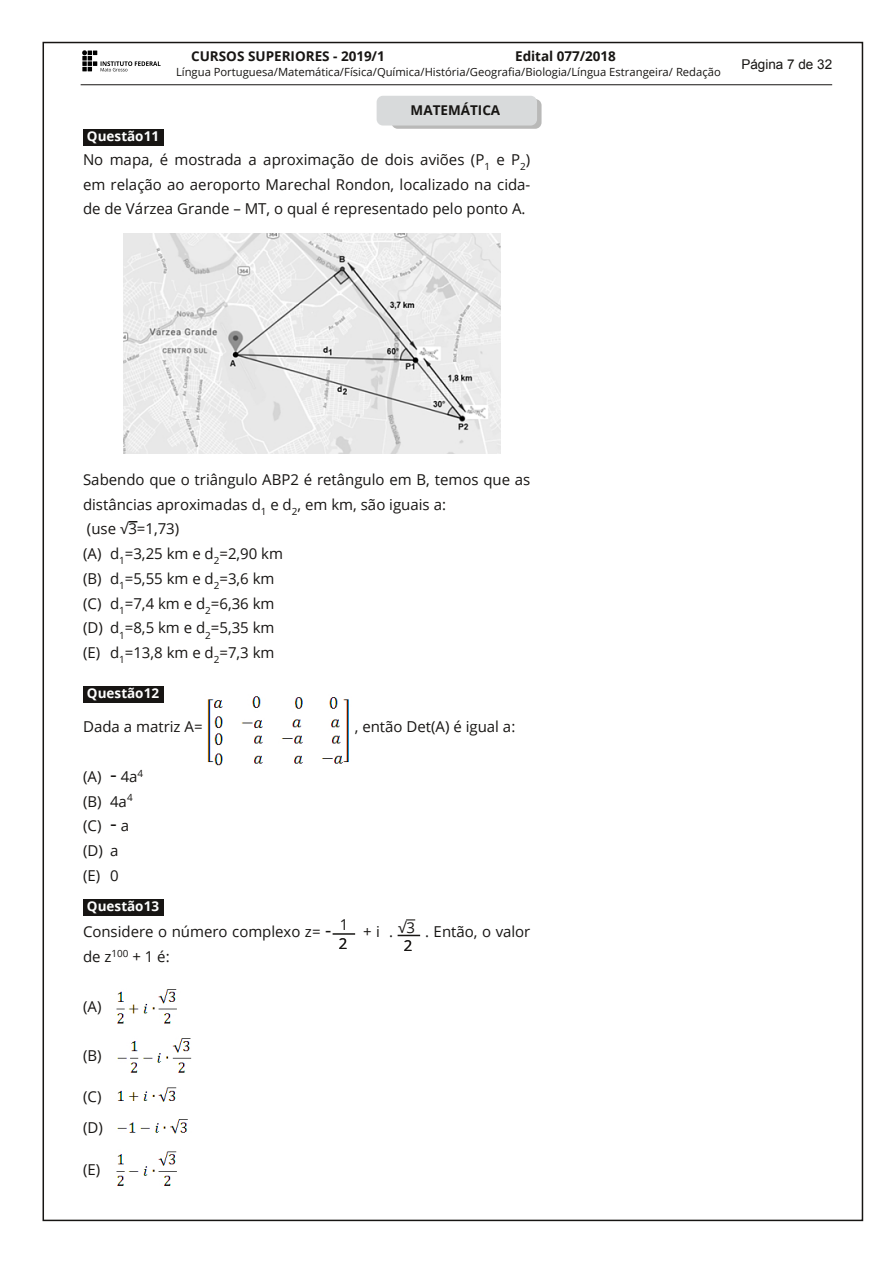
<style>
.page{position:relative;width:893px;height:1263px;background:#fff}
.page>*{position:absolute;margin:0;border:0;box-sizing:border-box;transform-origin:0 0}
.t1{font:15px/24.8px "Open Sans";color:#171513}
.t2{font:700 13.5px "Open Sans";letter-spacing:-.005em;color:#171513}
.t3{font:700 13.5px "Open Sans";color:#fff}
.t4{font:13.5px "Arial";color:#171513}
.t5{font:11.25px "Open Sans";color:#171513}
.s1{font-size:21px}
.s2{font-size:19.5px}
</style>
<div class="page">
<hr style="left:81px;top:84px;width:751px;height:1px;background:#171513">
<img style="left:82px;top:50px;width:79px;height:22px">
<div style="left:391px;top:99px;width:151px;height:30px;background:#b9b9b8;border-radius:6px"></div>
<div style="left:377px;top:96px;width:160px;height:30px;background:#d8dadb;border-radius:6px"></div>
<div style="left:83px;top:129px;width:81px;height:17px;background:#171513"></div>
<img style="left:124px;top:234px;width:377px;height:220px">
<div style="left:83px;top:686px;width:81px;height:17px;background:#171513"></div>
<img style="left:207px;top:696px;width:142px;height:70px">
<div style="left:83px;top:899px;width:81px;height:17px;background:#171513"></div>
<hr style="left:333px;top:933px;width:22px;height:2px;background:#171513">
<svg style="left:398px;top:935px;width:22px;height:1px"></svg>
<img style="left:116px;top:989px;width:76px;height:197px">
<p class="t2" style="left:191px;top:46px;width:195px">CURSOS SUPERIORES - 2019/1</p>
<p class="t2" style="left:515px;top:46px;width:102px">Edital 077/2018</p>
<p class="t5" style="left:176px;top:64px;width:546px">Língua Portuguesa/Matemática/Física/Química/História/Geografia/Biologia/Língua Estrangeira/ Redação</p>
<p class="t2" style="left:411px;top:101px;width:91px">MATEMÁTICA</p>
<p class="t3" style="left:87px;top:126px;width:74px">Questão11</p>
<p class="t1" style="left:83px;top:147px;width:449px;text-align:justify">No mapa, é mostrada a aproximação de dois aviões (P<sub>1</sub> e P<sub>2</sub>) em relação ao aeroporto Marechal Rondon, localizado na cida&shy;de de Várzea Grande – MT, o qual é representado pelo ponto A.</p>
<p class="t4" style="left:741px;top:57px;width:92px">Página 7 de 32</p>
<p class="t1" style="left:83px;top:467px;width:449px">Sabendo que o triângulo ABP2 é retângulo em B, temos que as distâncias aproximadas d<sub>1</sub> e d<sub>2</sub>, em km, são iguais a:<br>(use √3=1,73)<br>(A) d<sub>1</sub>=3,25 km e d<sub>2</sub>=2,90 km<br>(B) d<sub>1</sub>=5,55 km e d<sub>2</sub>=3,6 km<br>(C) d<sub>1</sub>=7,4 km e d<sub>2</sub>=6,36 km<br>(D) d<sub>1</sub>=8,5 km e d<sub>2</sub>=5,35 km<br>(E) d<sub>1</sub>=13,8 km e d<sub>2</sub>=7,3 km</p>
<p class="t3" style="left:87px;top:683px;width:74px">Questão12</p>
<p class="t1" style="left:83px;top:714px;width:121px">Dada a matriz A=</p>
<p class="t1" style="left:355px;top:714px;width:162px">, então Det(A) é igual a:</p>
<p class="t1" style="left:83px;top:764px;width:62px">(A) <span class="s1">-</span> 4a<sup>4 </sup>(B) 4a<sup>4 </sup>(C) <span class="s1">-</span> a (D) a<br>(E) 0</p>
<p class="t3" style="left:87px;top:896px;width:74px">Questão13</p>
<p class="t1" style="left:83px;top:919px;width:250px">Considere o número complexo z= <span class="s2">-</span></p>
<p class="t1" style="left:363px;top:919px;width:31px">+i .</p>
<p class="t1" style="left:425px;top:919px;width:107px">. Então, o valor</p>
<p class="t1" style="left:83px;top:944px;width:88px">de z<sup>100</sup> + 1 é:</p>
<p class="t1" style="left:339px;top:914px;width:11px;line-height:19.6px">1<br>2</p>
<p class="t1" style="left:398px;top:918px;width:18px;line-height:18px;text-align:center">√3<br>2</p>
<p class="t1" style="left:83px;top:994px;width:20px">(A)</p>
<p class="t1" style="left:83px;top:1043px;width:20px">(B)</p>
<p class="t1" style="left:83px;top:1080px;width:21px;line-height:31.5px">(C) (D)</p>
<p class="t1" style="left:83px;top:1157px;width:19px">(E)</p>
</div>
